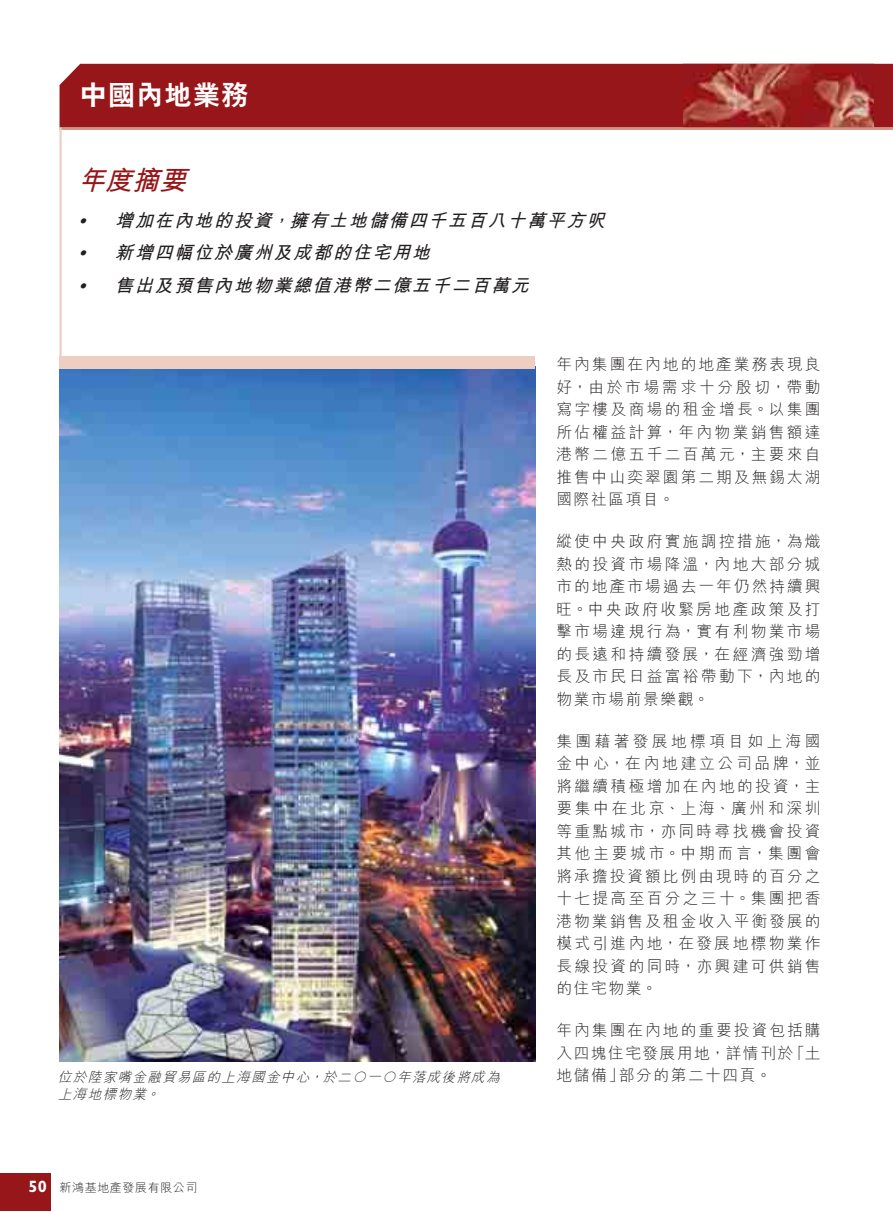
<style>
.page{position:relative;width:893px;height:1212px;background:#fff}
.page>*{position:absolute;margin:0;border:0;box-sizing:border-box;transform-origin:0 0}
.t1{font:27px "C Hei 2 HK Xbold E Ten B5 H";letter-spacing:.05em;color:#fff}
.t2{font:italic 27px "M Hei HK Bold E Ten B5 H";color:#961619}
.t3{font:italic 18px "M Hei HK Bold E Ten B5 H";color:#231f20}
.t4{font:700 16.5px "Gill Sans Std";color:#fff}
.t5{font:15.75px/22.5px "M Hei HK Light E Ten B5 H";letter-spacing:.145em;color:#231f20;text-align:justify}
.t6{font:italic 13.5px/16.5px "M Hei HK Light E Ten B5 H";color:#231f20}
.t7{font:12px "M Hei HK Light E Ten B5 H";letter-spacing:.05em;color:#231f20}
.s1{font-family:"Gill Sans Std";font-weight:700}
</style>
<div class="page">
<div style="left:60px;top:64px;width:833px;height:64px;background:#961619"></div>
<img style="left:683px;top:64px;width:191px;height:64px">
<hr style="left:60px;top:128px;width:833px;height:2px;background:#cc9381">
<div style="left:1px;top:1174px;width:50px;height:37px;background:#961619"></div>
<img style="left:60px;top:369px;width:475px;height:693px">
<hr style="left:60px;top:128px;width:2px;height:237px;background:#eecec1">
<div style="left:60px;top:356px;width:475px;height:13px;background:#eecec1"></div>
<h1 class="t1" style="left:80px;top:84px;width:170px">中國內地業務</h1>
<h1 class="t2" style="left:78px;top:169px;width:116px">年度摘要</h1>
<p class="t3" style="left:79px;top:213px;width:527px"><span class="s1">•</span> 增加在內地的投資，擁有土地儲備四千五百八十萬平方呎</p>
<p class="t3" style="left:79px;top:246px;width:357px"><span class="s1">•</span> 新增四幅位於廣州及成都的住宅用地</p>
<p class="t3" style="left:79px;top:278px;width:456px"><span class="s1">•</span> 售出及預售內地物業總值港幣二億五千二百萬元</p>
<p class="t6" style="left:58px;top:1071px;width:447px">位於陸家嘴金融貿易區的上海國金中心，於二○一○年落成後將成為上海地標物業。</p>
<p class="t5" style="left:556px;top:355px;width:266px">年內集團在內地的地產業務表現良好，由於市場需求十分殷切，帶動寫字樓及商場的租金增長。以集團所佔權益計算，年內物業銷售額達港幣二億五千二百萬元，主要來自推售中山奕翠園第二期及無錫太湖國際社區項目。</p>
<p class="t5" style="left:556px;top:532px;width:266px">縱使中央政府實施調控措施，為熾熱的投資市場降溫，內地大部分城市的地產市場過去一年仍然持續興旺。中央政府收緊房地產政策及打擊市場違規行為，實有利物業市場的長遠和持續發展，在經濟強勁增長及市民日益富裕帶動下，內地的物業市場前景樂觀。</p>
<p class="t5" style="left:556px;top:732px;width:266px">集團藉著發展地標項目如上海國金中心，在內地建立公司品牌，並將繼續積極增加在內地的投資，主要集中在北京、上海、廣州和深圳等重點城市，亦同時尋找機會投資其他主要城市。中期而言，集團會將承擔投資額比例由現時的百分之十七提高至百分之三十。集團把香港物業銷售及租金收入平衡發展的模式引進內地，在發展地標物業作長線投資的同時，亦興建可供銷售的住宅物業。</p>
<p class="t5" style="left:556px;top:1021px;width:266px">年內集團在內地的重要投資包括購入四塊住宅發展用地，詳情刊於「土地儲備」部分的第二十四頁。</p>
<p class="t4" style="left:29px;top:1176px;width:20px">50</p>
<p class="t7" style="left:60px;top:1183px;width:139px">新鴻基地產發展有限公司</p>
</div>
